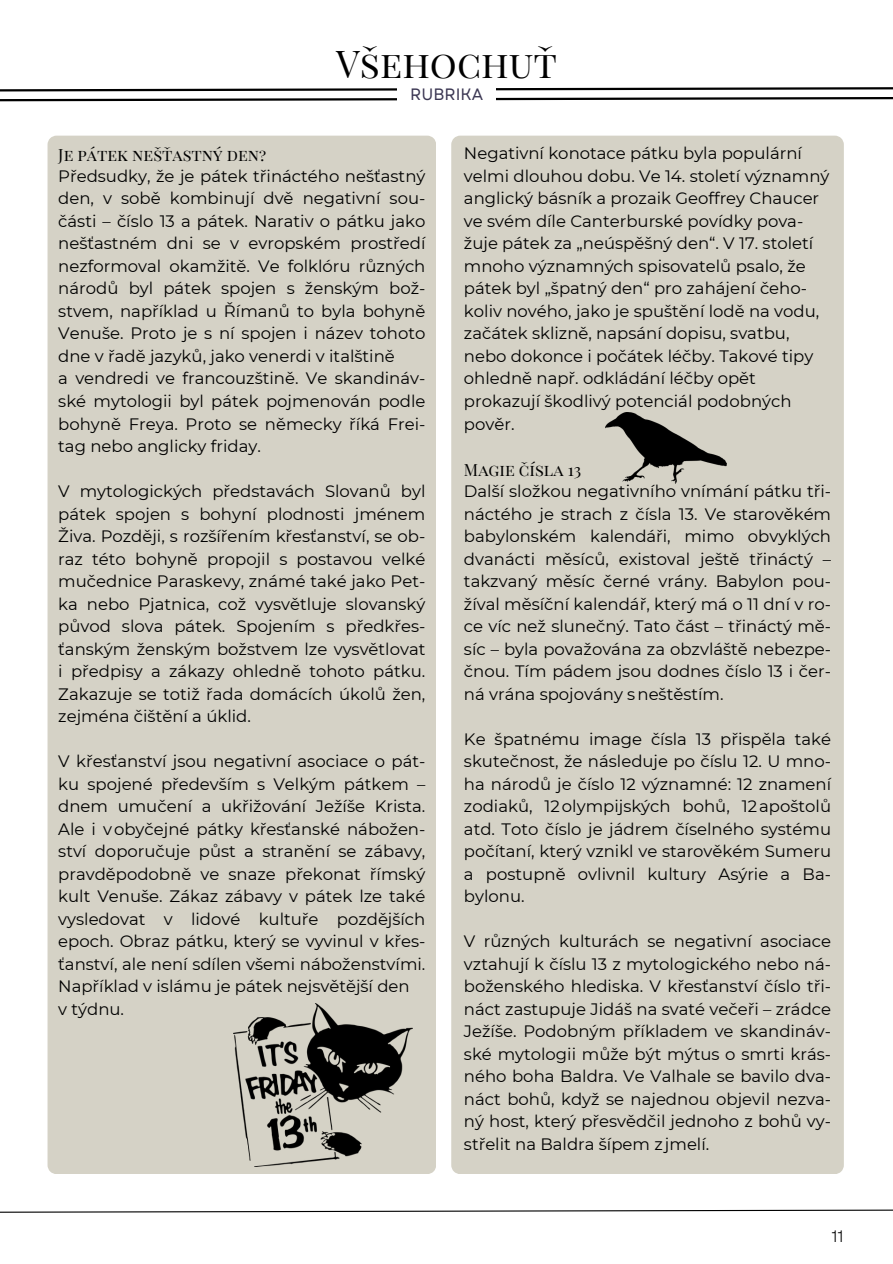
<style>
.page{position:relative;width:893px;height:1264px;background:#fff}
.page>*{position:absolute;margin:0;border:0;box-sizing:border-box;transform-origin:0 0}
.t1{font:37.5px "Playfair Display SC";color:#000}
.t2{font:16.65px "Garet";color:#000}
.t3{font:16.5px/22.5px "Montserrat";color:#000;text-align:justify}
.t4{font:16.5px "Playfair Display SC";color:#000}
.t5{font:16.5px "Garet";color:#3b3753}
</style>
<div class="page">
<svg style="left:0;top:87px;width:892px;height:15px"></svg>
<svg style="left:0;top:1209px;width:892px;height:4px"></svg>
<div style="left:397px;top:80px;width:99px;height:24px;background:#fff"></div>
<div style="left:47px;top:136px;width:389px;height:1037px;background:#d5d2c6"></div>
<div style="left:451px;top:136px;width:392px;height:1037px;background:#d5d2c6"></div>
<img style="left:233px;top:1003px;width:179px;height:163px">
<img style="left:605px;top:412px;width:121px;height:71px">
<p class="t1" style="left:336px;top:37px;width:222px">Všehochuť</p>
<h2 class="t5" style="left:410px;top:83px;width:74px">RUBRIKA</h2>
<p class="t4" style="left:58px;top:143px;width:209px">Je pátek nešťastný den?</p>
<p class="t3" style="left:58px;top:165px;width:368px">Předsudky, že je pátek třináctého nešťastný den, v sobě kombinují dvě negativní sou&shy;části – číslo 13 a pátek. Narativ o pátku jako nešťastném dni se v evropském prostředí nezformoval okamžitě. Ve folklóru různých národů byl pátek spojen s ženským bož&shy;stvem, například u Římanů to byla bohyně Venuše. Proto je s ní spojen i název tohoto dne v řadě jazyků, jako venerdi v italštině</p>
<p class="t3" style="left:58px;top:367px;width:368px">a vendredi ve francouzštině. Ve skandináv&shy;ské mytologii byl pátek pojmenován podle bohyně Freya. Proto se německy říká Frei&shy;tag nebo anglicky friday.</p>
<p class="t3" style="left:58px;top:480px;width:368px">V mytologických představách Slovanů byl pátek spojen s bohyní plodnosti jménem Živa. Později, s rozšířením křesťanství, se ob&shy;raz této bohyně propojil s postavou velké mučednice Paraskevy, známé také jako Pet&shy;ka nebo Pjatnica, což vysvětluje slovanský původ slova pátek. Spojením s předkřes&shy;ťanským ženským božstvem lze vysvětlovat i předpisy a zákazy ohledně tohoto pátku.<br>Zakazuje se totiž řada domácích úkolů žen, zejména čištění a úklid.</p>
<p class="t3" style="left:58px;top:750px;width:368px">V křesťanství jsou negativní asociace o pát&shy;ku spojené především s Velkým pátkem – dnem umučení a ukřižování Ježíše Krista.<br>Ale i vobyčejné pátky křesťanské nábožen&shy;ství doporučuje půst a stranění se zábavy, pravděpodobně ve snaze překonat římský kult Venuše. Zákaz zábavy v pátek lze také vysledovat v lidové kultuře pozdějších epoch. Obraz pátku, který se vyvinul v křes&shy;ťanství, ale není sdílen všemi náboženstvími.<br>Například v islámu je pátek nejsvětější den</p>
<p class="t3" style="left:58px;top:997px;width:67px">v týdnu.</p>
<p class="t3" style="left:464px;top:142px;width:367px;text-align:left">Negativní konotace pátku byla populární velmi dlouhou dobu. Ve 14. století významný anglický básník a prozaik Geoffrey Chaucer ve svém díle Canterburské povídky pova&shy;žuje pátek za „neúspěšný den“. V 17. století mnoho významných spisovatelů psalo, že pátek byl „špatný den“ pro zahájení čeho&shy;koliv nového, jako je spuštění lodě na vodu, začátek sklizně, napsání dopisu, svatbu, nebo dokonce i počátek léčby. Takové tipy ohledně např. odkládání léčby opět prokazují škodlivý potenciál podobných pověr.</p>
<p class="t4" style="left:464px;top:458px;width:119px">Magie čísla 13</p>
<p class="t3" style="left:464px;top:480px;width:368px">Další složkou negativního vnímání pátku tři&shy;náctého je strach z čísla 13. Ve starověkém babylonském kalendáři, mimo obvyklých dvanácti měsíců, existoval ještě třináctý – takzvaný měsíc černé vrány. Babylon pou&shy;žíval měsíční kalendář, který má o 11 dní v ro&shy;ce víc než slunečný. Tato část – třináctý mě&shy;síc – byla považována za obzvláště nebezpe&shy;čnou. Tím pádem jsou dodnes číslo 13 i čer&shy;ná vrána spojovány sneštěstím.</p>
<p class="t3" style="left:464px;top:727px;width:368px">Ke špatnému image čísla 13 přispěla také skutečnost, že následuje po číslu 12. U mno&shy;ha národů je číslo 12 významné: 12 znamení zodiaků, 12olympijských bohů, 12apoštolů atd. Toto číslo je jádrem číselného systému počítaní, který vznikl ve starověkém Sumeru a postupně ovlivnil kultury Asýrie a Ba&shy;bylonu.</p>
<p class="t3" style="left:464px;top:930px;width:368px">V různých kulturách se negativní asociace vztahují k číslu 13 z mytologického nebo ná&shy;boženského hlediska. V křesťanství číslo tři&shy;náct zastupuje Jidáš na svaté večeři – zrádce Ježíše. Podobným příkladem ve skandináv&shy;ské mytologii může být mýtus o smrti krás&shy;ného boha Baldra. Ve Valhale se bavilo dva&shy;náct bohů, když se najednou objevil nezva&shy;ný host, který přesvědčil jednoho z bohů vy&shy;střelit na Baldra šípem z jmelí.</p>
<h1 class="t2" style="left:831px;top:1223px;width:14px">11</h1>
</div>
